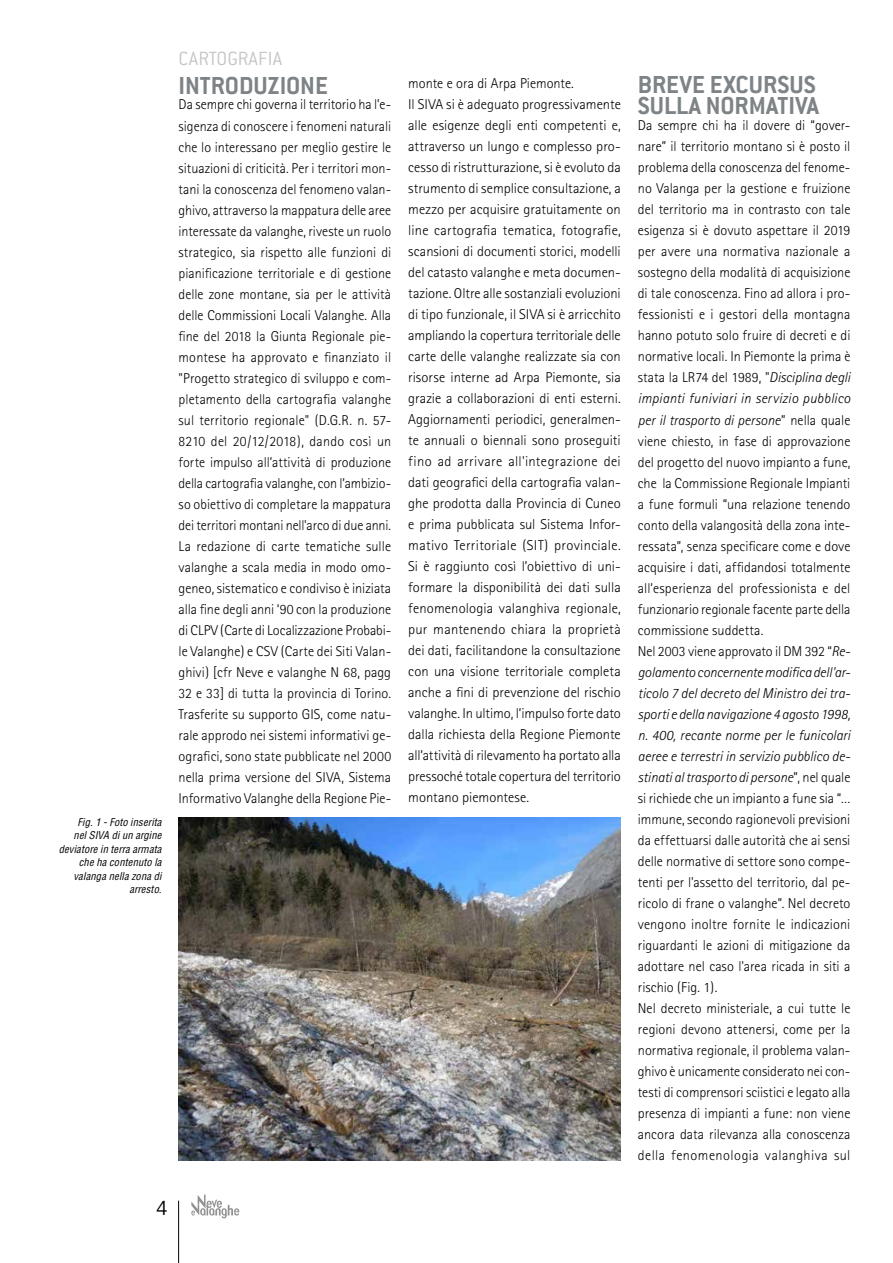
<style>
.page{position:relative;width:893px;height:1263px;background:#fff}
.page>*{position:absolute;margin:0;border:0;box-sizing:border-box;transform-origin:0 0}
.t1{font:700 27px/21px "Conduit ITC";color:#7d8386}
.t2{font:300 22.5px "Conduit ITC";color:#000}
.t3{font:300 21px "Conduit ITC";letter-spacing:.01em;color:#c6c6c6}
.t4{font:300 14.25px/21px "Rotis Sans Serif";color:#000}
.t5{font:italic condensed 10.5px/13.5px "Helvetica";letter-spacing:.015em;color:#000;text-align:right}
.s1{font-style:italic}
</style>
<div class="page">
<img style="left:179px;top:817px;width:442px;height:344px">
<hr style="left:178px;top:1201px;width:1px;height:62px;background:#000">
<svg style="left:191px;top:1194px;width:48px;height:24px"></svg>
<p class="t5" style="left:59px;top:815px;width:104px">Fig. 1 - Foto inserita<br>nel SIVA di un argine deviatore in terra armata che ha contenuto la valanga nella zona di arresto.</p>
<h3 class="t3" style="left:179px;top:47px;width:105px">CARTOGRAFIA</h3>
<h1 class="t1" style="left:179px;top:74px;width:151px">INTRODUZIONE</h1>
<p class="t4" style="left:179px;top:94px;width:214px;text-align:justify">Da sempre chi governa il territorio ha l’e&shy;sigenza di conoscere i fenomeni naturali che lo interessano per meglio gestire le situazioni di criticità. Per i territori mon&shy;tani la conoscenza del fenomeno valan&shy;ghivo, attraverso la mappatura delle aree interessate da valanghe, riveste un ruolo strategico, sia rispetto alle funzioni di pianificazione territoriale e di gestione delle zone montane, sia per le attività delle Commissioni Locali Valanghe. Alla fine del 2018 la Giunta Regionale pie&shy;montese ha approvato e finanziato il "Progetto strategico di sviluppo e com&shy;pletamento della cartografia valanghe sul territorio regionale" (D.G.R. n. 57- 8210 del 20/12/2018), dando così un forte impulso all’attività di produzione della cartografia valanghe, con l’ambizio&shy;so obiettivo di completare la mappatura dei territori montani nell'arco di due anni.<br>La redazione di carte tematiche sulle valanghe a scala media in modo omo&shy;geneo, sistematico e condiviso è iniziata alla fine degli anni ‘90 con la produzione di CLPV (Carte di Localizzazione Probabi&shy;le Valanghe) e CSV (Carte dei Siti Valan&shy;ghivi) [cfr Neve e valanghe N 68, pagg 32 e 33] di tutta la provincia di Torino.<br>Trasferite su supporto GIS, come natu&shy;rale approdo nei sistemi informativi ge&shy;ografici, sono state pubblicate nel 2000 nella prima versione del SIVA, Sistema Informativo Valanghe della Regione Pie-</p>
<h2 class="t2" style="left:156px;top:1196px;width:13px">4</h2>
<p class="t4" style="left:408px;top:73px;width:214px">monte e ora di Arpa Piemonte.<br>Il SIVA si è adeguato progressivamente alle esigenze degli enti competenti e, attraverso un lungo e complesso pro&shy;cesso di ristrutturazione, si è evoluto da strumento di semplice consultazione, a mezzo per acquisire gratuitamente on line cartografia tematica, fotografie, scansioni di documenti storici, modelli del catasto valanghe e meta documen&shy;tazione. Oltre alle sostanziali evoluzioni di tipo funzionale, il SIVA si è arricchito ampliando la copertura territoriale delle carte delle valanghe realizzate sia con risorse interne ad Arpa Piemonte, sia grazie a collaborazioni di enti esterni.<br>Aggiornamenti periodici, generalmen&shy;te annuali o biennali sono proseguiti fino ad arrivare all'integrazione dei dati geografici della cartografia valan&shy;ghe prodotta dalla Provincia di Cuneo e prima pubblicata sul Sistema Infor&shy;mativo Territoriale (SIT) provinciale.<br>Si è raggiunto così l’obiettivo di uni&shy;formare la disponibilità dei dati sulla fenomenologia valanghiva regionale, pur mantenendo chiara la proprietà dei dati, facilitandone la consultazione con una visione territoriale completa anche a fini di prevenzione del rischio valanghe. In ultimo, l’impulso forte dato dalla richiesta della Regione Piemonte all’attività di rilevamento ha portato alla pressoché totale copertura del territorio montano piemontese.</p>
<h1 class="t1" style="left:638px;top:73px;width:183px">BREVE EXCURSUS<br>SULLA NORMATIVA</h1>
<p class="t4" style="left:638px;top:115px;width:214px">Da sempre chi ha il dovere di “gover&shy;nare” il territorio montano si è posto il problema della conoscenza del fenome&shy;no Valanga per la gestione e fruizione del territorio ma in contrasto con tale esigenza si è dovuto aspettare il 2019 per avere una normativa nazionale a sostegno della modalità di acquisizione di tale conoscenza. Fino ad allora i pro&shy;fessionisti e i gestori della montagna hanno potuto solo fruire di decreti e di normative locali. In Piemonte la prima è stata la LR74 del 1989, "<span class="s1">Disciplina degli impianti funiviari in servizio pubblico per il trasporto di persone</span>” nella quale viene chiesto, in fase di approvazione del progetto del nuovo impianto a fune, che la Commissione Regionale Impianti a fune formuli “una relazione tenendo conto della valangosità della zona inte&shy;ressata”, senza specificare come e dove acquisire i dati, affidandosi totalmente all’esperienza del professionista e del funzionario regionale facente parte della commissione suddetta.<br>Nel 2003 viene approvato il DM 392 “<span class="s1">Re&shy;golamento concernente modifica dell'ar&shy;ticolo 7 del decreto del Ministro dei tra&shy;sporti e della navigazione 4 agosto 1998, n. 400, recante norme per le funicolari aeree e terrestri in servizio pubblico de&shy;stinati al trasporto di persone</span>”, nel quale si richiede che un impianto a fune sia “… immune, secondo ragionevoli previsioni da effettuarsi dalle autorità che ai sensi delle normative di settore sono compe&shy;tenti per l'assetto del territorio, dal pe&shy;ricolo di frane o valanghe”. Nel decreto vengono inoltre fornite le indicazioni riguardanti le azioni di mitigazione da adottare nel caso l'area ricada in siti a rischio (Fig. 1).<br>Nel decreto ministeriale, a cui tutte le regioni devono attenersi, come per la normativa regionale, il problema valan&shy;ghivo è unicamente considerato nei con&shy;testi di comprensori sciistici e legato alla presenza di impianti a fune: non viene ancora data rilevanza alla conoscenza della fenomenologia valanghiva sul</p>
</div>
